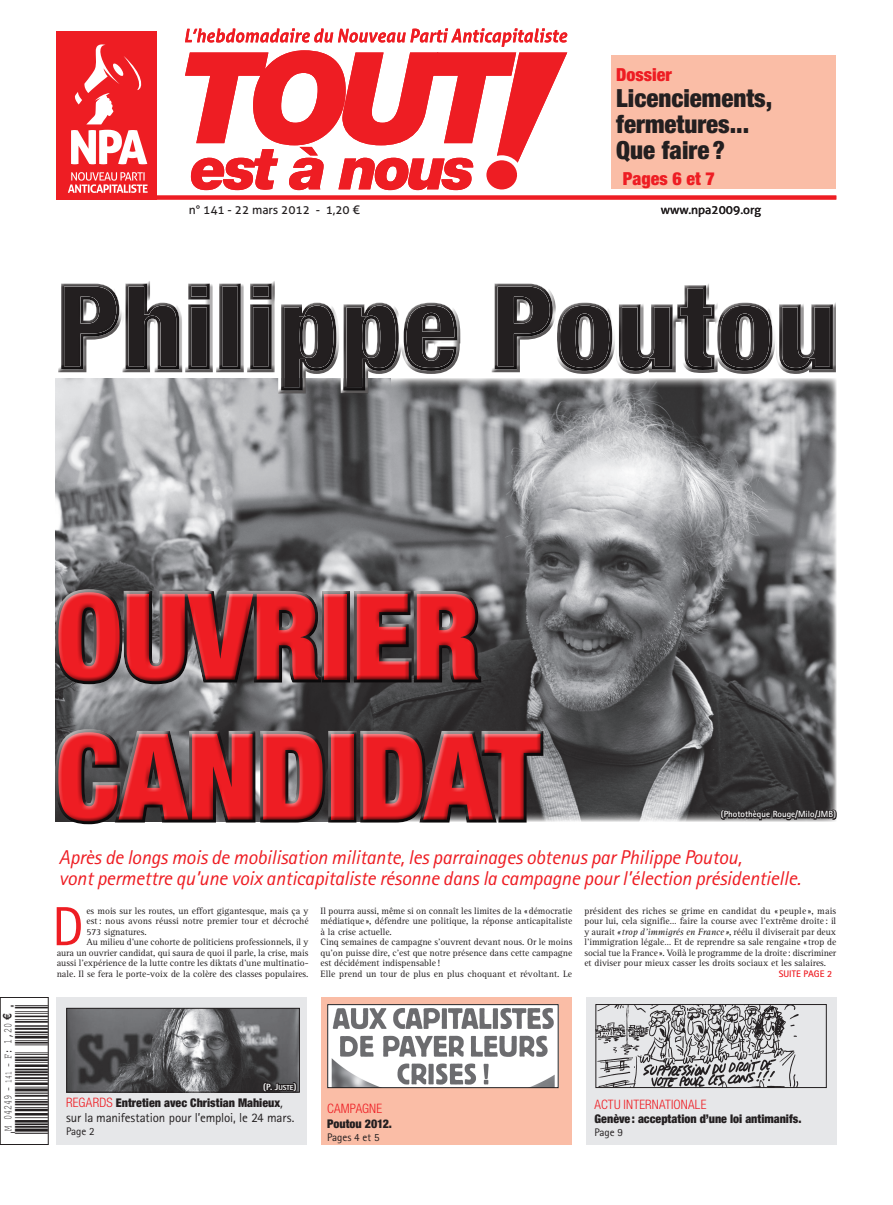
<style>
.page{position:relative;width:893px;height:1205px;background:#fff}
.page>*{position:absolute;margin:0;border:0;box-sizing:border-box;transform-origin:0 0}
.t1{font:900 condensed 120px/140px "Helvetica Neue LT Std";color:#ee1d23}
.t2{font:55.2px "Rotis Sans Serif Std";color:#ee1d23}
.t3{font:33px "Ean P33 No";color:#231f20}
.Helvetica_Neue_Dossi{font:900 condensed 25px/26px "Helvetica Neue LT Std";color:#231f20}
.t4{font:italic 20px/20px "Rotis Sans Serif Std";letter-spacing:-.01em;color:#ee1d23}
.Helvetica_Neue_Dossi-2{font:900 condensed 18px "Helvetica Neue LT Std";color:#ee1d23}
.t5{font:13px "Rotis Sans Serif Std";letter-spacing:-.01em;color:#231f20}
.t6{font:300 condensed 13px "Helvetica Neue LT Std";letter-spacing:.015em;color:#ee1d23}
.t7{font:900 condensed 12px "Helvetica Neue LT Std";color:#231f20}
.Aller_regular_12pt{font:12px "Aller";color:#231f20}
.t8{font:700 11.5px "Helvetica";color:#231f20;scale:.75 1}
.t9{font:11px "Rotis Sans Serif Std";color:#231f20}
.t10{font:9.5px/10.5px "Rotis Serif Std";color:#231f20;text-align:justify}
.t11{font:700 9.5px "Rotis Sans Serif";color:#ee1d23}
.t12{font:700 9px "Rotis Sans Serif Std";color:#fff}
.t13{font:9px "Rotis Sans Serif Std Extra Bold SC800";color:#fff}
.s1{font-style:italic}
.s2{font-weight:400;font-size:9.5px}
.s3{font-weight:400}
.s4{font-family:"Euro"}
.s5{font-size:7.2px}
.s6{font-weight:300;font-size:13px;color:#ee1d23}
.s7{font-family:"Rotis Sans Serif Std";font-weight:400;font-style:italic;font-stretch:normal;font-size:13px}
</style>
<div class="page">
<div style="left:57px;top:997px;width:250px;height:147px;background:#e6e7e9"></div>
<div style="left:586px;top:997px;width:250px;height:147px;background:#e6e7e9"></div>
<div style="left:321px;top:997px;width:251px;height:147px;background:#fabda6"></div>
<img style="left:56px;top:401px;width:176px;height:180px">
<svg style="left:157px;top:195px;width:679px;height:4px;background:#ef2d32"></svg>
<div style="left:57px;top:31px;width:100px;height:168px;background:#ee1d23"></div>
<svg style="left:75px;top:44px;width:67px;height:80px"></svg>
<svg style="left:71px;top:130px;width:76px;height:34px"></svg>
<svg style="left:68px;top:172px;width:80px;height:21px"></svg>
<div style="left:481px;top:155px;width:41px;height:39px;background:#fff;border:5px solid #fff;border-radius:50%"></div>
<svg style="left:185px;top:28px;width:382px;height:162px"></svg>
<div style="left:0;top:997px;width:48px;height:147px;border:1px solid #231f20"></div>
<div style="left:611px;top:55px;width:225px;height:134px;background:#fabda6"></div>
<img style="left:329px;top:1006px;width:228px;height:80px">
<div style="left:327px;top:1004px;width:232px;height:84px;border:1px solid #231f20"></div>
<img style="left:597px;top:1006px;width:202px;height:80px">
<div style="left:595px;top:1004px;width:232px;height:84px;border:1px solid #231f20"></div>
<img style="left:68px;top:1010px;width:230px;height:80px">
<div style="left:66px;top:1008px;width:234px;height:84px;border:1px solid #231f20"></div>
<svg style="left:262px;top:1081px;width:36px;height:12px"></svg>
<img style="left:232px;top:401px;width:604px;height:421px">
<div style="left:48px;top:581px;width:501px;height:246px;background:#fff;opacity:.75"></div>
<div style="left:56px;top:588px;width:495px;height:244px;background:#231f20;opacity:.75"></div>
<svg style="left:719px;top:800px;width:118px;height:22px;background:#464444"></svg>
<div style="left:52px;top:275px;width:791px;height:126px;background:#231f20;opacity:.75"></div>
<p class="Aller_regular_12pt" style="left:189px;top:203px;width:172px">n° 141 - 22 mars 2012 - 1,20 €</p>
<p class="Helvetica_Neue_Dossi-2" style="left:616px;top:63px;width:57px">Dossier</p>
<p class="Helvetica_Neue_Dossi" style="left:616px;top:85px;width:157px">Licenciements, fermetures...</p>
<p class="Helvetica_Neue_Dossi" style="left:616px;top:137px;width:110px">Que faire?</p>
<p class="Helvetica_Neue_Dossi-2" style="left:623px;top:167px;width:94px">Pages 6 et 7</p>
<p class="Aller_regular_12pt" style="left:661px;top:203px;width:102px">www.npa2009.org</p>
<h1 class="t1" style="left:56px;top:565px;width:486px">OUVRIER<br>CANDIDAT</h1>
<p class="t12" style="left:721px;top:808px;width:117px">(Photothèque Rouge/Milo/JMB)</p>
<p class="t4" style="left:59px;top:848px;width:744px">Après de longs mois de mobilisation militante, les parrainages obtenus par Philippe Poutou,<br>vont permettre qu’une voix anticapitaliste résonne dans la campagne pour l’élection présidentielle.</p>
<p class="t2" style="left:52px;top:894px;width:33px">D</p>
<p class="t10" style="left:86px;top:905px;width:224px">es mois sur les routes, un effort gigantesque, mais ça y est: nous avons réussi notre premier tour et décroché 573 signatures.</p>
<p class="t10" style="left:57px;top:937px;width:253px;text-indent:30px">Au milieu d’une cohorte de politiciens professionnels, il y aura un ouvrier candidat, qui saura de quoi il parle, la crise, mais aussi l’expérience de la lutte contre les diktats d’une multinatio&shy;nale. Il se fera le porte-voix de la colère des classes populaires.</p>
<p class="t10" style="left:321px;top:905px;width:253px">Il pourra aussi, même si on connaît les limites de la «démocratie médiatique », défendre une politique, la réponse anticapitaliste à la crise actuelle.</p>
<p class="t10" style="left:321px;top:937px;width:253px">Cinq semaines de campagne s’ouvrent devant nous. Or le moins qu’on puisse dire, c’est que notre présence dans cette campagne est décidément indispensable !</p>
<p class="t10" style="left:321px;top:968px;width:253px">Elle prend un tour de plus en plus choquant et révoltant. Le</p>
<p class="t10" style="left:584px;top:905px;width:253px">président des riches se grime en candidat du « peuple », mais pour lui, cela signifie… faire la course avec l’extrême droite : il y aurait <span class="s1">«trop d’immigrés en France »</span>, réélu il diviserait par deux l’immigration légale… Et de reprendre sa sale rengaine «trop de social tue la France». Voilà le programme de la droite: discriminer et diviser pour mieux casser les droits sociaux et les salaires.</p>
<p class="t11" style="left:779px;top:967px;width:55px">SUITE PAGE 2</p>
<p class="t3" style="left:17px;top:1144px;width:147px;rotate:-90deg">3:HIKOME=^UVWUW:?k@l@e@b@a;</p>
<p class="t8" style="left:1px;top:1130px;width:157px;rotate:-90deg">M 04249 <span class="s2">- 141 -</span> <span class="s3">F:</span> 1,20 <span class="s4">E</span></p>
<p class="t13" style="left:263px;top:1081px;width:35px">(P. J<span class="s5">USTE</span>)</p>
<p class="t7" style="left:66px;top:1095px;width:218px"><span class="s6">REGARDS</span> Entretien avec Christian Mahieux<span class="s7">,</span></p>
<p class="t5" style="left:66px;top:1109px;width:230px">sur la manifestation pour l’emploi, le 24 mars.</p>
<p class="t9" style="left:66px;top:1124px;width:30px">Page 2</p>
<p class="t6" style="left:327px;top:1101px;width:56px">CAMPAGNE</p>
<p class="t7" style="left:327px;top:1116px;width:66px">Poutou 2012.</p>
<p class="t9" style="left:327px;top:1130px;width:54px">Pages 4 et 5</p>
<p class="t6" style="left:595px;top:1097px;width:113px">ACTU INTERNATIONALE</p>
<p class="t7" style="left:595px;top:1111px;width:208px">Genève : acceptation d’une loi antimanifs.</p>
<p class="t9" style="left:595px;top:1126px;width:30px">Page 9</p>
</div>
